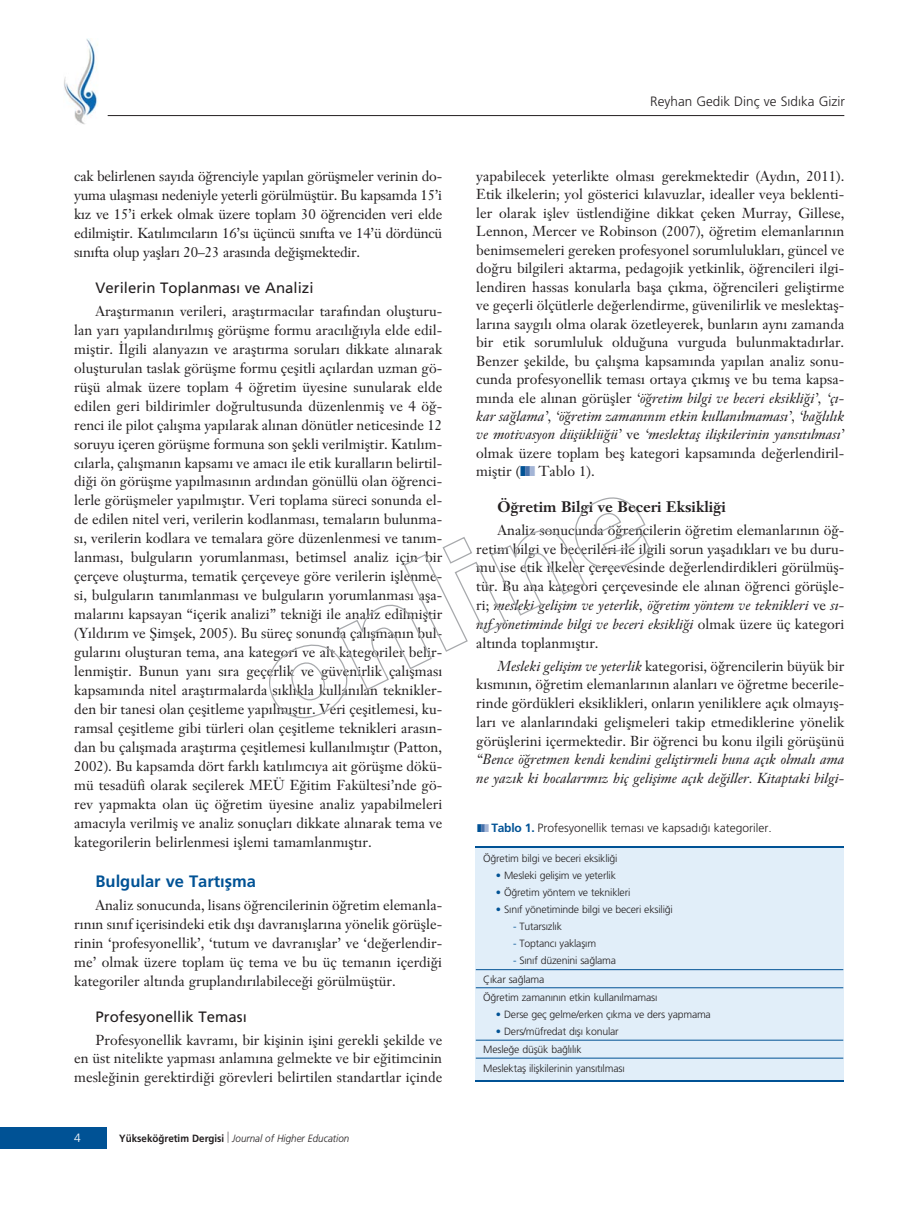
<style>
.page{position:relative;width:919px;height:1217px;background:#fff}
.page>*{position:absolute;margin:0;border:0;box-sizing:border-box;transform-origin:0 0}
.t1{font:700 16.5px "Frutiger";color:#005295}
.t2{font:15px "Frutiger";color:#231f20}
.t3{font:700 15px "Janson Text";color:#231f20}
.t4{font:14.25px/18.9px "Janson Text";color:#231f20;text-align:justify}
.t5{font:italic 14.25px/18.8px "Janson Text";color:#231f20}
.t6{font:300 13.5px "Frutiger";color:#231f20}
.t7{font:300 12px "Frutiger";color:#231f20}
.t8{font:300 12px "Frutiger";color:#fff}
.t9{font:300 10.5px/18.3px "Frutiger";letter-spacing:-.015em;color:#231f20}
.t10{font:italic 300 10.5px "Frutiger";color:#231f20;scale:.94 1}
.s1{font-weight:700;font-style:normal}
.s2{font-style:italic}
.s3{color:#005295}
.s4{color:#4973ac}
.s5{color:#a4b5d6}
.s6{font-weight:700;color:#005295}
</style>
<div class="page">
<svg style="left:269px;top:497px;width:382px;height:222px"></svg>
<div style="left:0;top:1127px;width:106px;height:21px;background:#005295"></div>
<img style="left:64px;top:38px;width:34px;height:87px">
<hr style="left:108px;top:115px;width:736px;height:1px;background:#231f20">
<div style="left:97px;top:107px;width:10px;height:9px;background:#fff"></div>
<div style="left:476px;top:846px;width:368px;height:235px;background:#e1eef9"></div>
<hr style="left:476px;top:1080px;width:368px;height:1px;background:#005295">
<hr style="left:476px;top:845px;width:368px;height:2px;background:#005295">
<hr style="left:476px;top:969px;width:367px;height:1px;background:#005295">
<hr style="left:476px;top:987px;width:367px;height:1px;background:#005295">
<hr style="left:476px;top:1039px;width:367px;height:1px;background:#005295">
<hr style="left:476px;top:1057px;width:367px;height:1px;background:#005295">
<p class="t4" style="left:74px;top:168px;width:369px">cak belirlenen say›da ö¤renciyle yap›lan görüflmeler verinin do&shy;yuma ulaflmas› nedeniyle yeterli görülmüfltür. Bu kapsamda 15’i k›z ve 15’i erkek olmak üzere toplam 30 ö¤renciden veri elde edilmifltir. Kat›l›mc›lar›n 16’s› üçüncü s›n›fta ve 14’ü dördüncü s›n›fta olup yafllar› 20–23 aras›nda de¤iflmektedir.</p>
<p class="t2" style="left:95px;top:281px;width:219px">Verilerin Toplanmas› ve Analizi</p>
<p class="t4" style="left:74px;top:303px;width:369px;text-indent:21px">Araflt›rman›n verileri, araflt›rmac›lar taraf›ndan oluflturu&shy;lan yar› yap›land›r›lm›fl görüflme formu arac›l›¤›yla elde edil&shy;mifltir. ‹lgili alanyaz›n ve araflt›rma sorular› dikkate al›narak oluflturulan taslak görüflme formu çeflitli aç›lardan uzman gö&shy;rüflü almak üzere toplam 4 ö¤retim üyesine sunularak elde edilen geri bildirimler do¤rultusunda düzenlenmifl ve 4 ö¤- renci ile pilot çal›flma yap›larak al›nan dönütler neticesinde 12 soruyu içeren görüflme formuna son flekli verilmifltir. Kat›l›m&shy;c›larla, çal›flman›n kapsam› ve amac› ile etik kurallar›n belirtil&shy;di¤i ön görüflme yap›lmas›n›n ard›ndan gönüllü olan ö¤renci&shy;lerle görüflmeler yap›lm›flt›r. Veri toplama süreci sonunda el&shy;de edilen nitel veri, verilerin kodlanmas›, temalar›n bulunma&shy;s›, verilerin kodlara ve temalara göre düzenlenmesi ve tan›m&shy;lanmas›, bulgular›n yorumlanmas›, betimsel analiz için bir çerçeve oluflturma, tematik çerçeveye göre verilerin ifllenme&shy;si, bulgular›n tan›mlanmas› ve bulgular›n yorumlanmas› afla&shy;malar›n› kapsayan “içerik analizi” tekni¤i ile analiz edilmifltir (Y›ld›r›m ve fiimflek, 2005). Bu süreç sonunda çal›flman›n bul&shy;gular›n› oluflturan tema, ana kategori ve alt kategoriler belir&shy;lenmifltir. Bunun yan› s›ra geçerlik ve güvenirlik çal›flmas› kapsam›nda nitel araflt›rmalarda s›kl›kla kullan›lan teknikler&shy;den bir tanesi olan çeflitleme yap›lm›flt›r. Veri çeflitlemesi, ku&shy;ramsal çeflitleme gibi türleri olan çeflitleme teknikleri aras›n&shy;dan bu çal›flmada araflt›rma çeflitlemesi kullan›lm›flt›r (Patton, 2002). Bu kapsamda dört farkl› kat›l›mc›ya ait görüflme dökü&shy;mü tesadüfi olarak seçilerek MEÜ E¤itim Fakültesi’nde gö&shy;rev yapmakta olan üç ö¤retim üyesine analiz yapabilmeleri amac›yla verilmifl ve analiz sonuçlar› dikkate al›narak tema ve kategorilerin belirlenmesi ifllemi tamamlanm›flt›r.</p>
<p class="t1" style="left:95px;top:874px;width:162px">Bulgular ve Tart›flma</p>
<p class="t4" style="left:74px;top:896px;width:369px;text-indent:21px">Analiz sonucunda, lisans ö¤rencilerinin ö¤retim elemanla&shy;r›n›n s›n›f içerisindeki etik d›fl› davran›fllar›na yönelik görüflle&shy;rinin ‘profesyonellik’, ‘tutum ve davran›fllar’ ve ‘de¤erlendir&shy;me’ olmak üzere toplam üç tema ve bu üç teman›n içerdi¤i kategoriler alt›nda grupland›r›labilece¤i görülmüfltür.</p>
<p class="t2" style="left:95px;top:1010px;width:153px">Profesyonellik Temas›</p>
<p class="t4" style="left:74px;top:1031px;width:369px;text-indent:21px">Profesyonellik kavram›, bir kiflinin iflini gerekli flekilde ve en üst nitelikte yapmas› anlam›na gelmekte ve bir e¤itimcinin mesle¤inin gerektirdi¤i görevleri belirtilen standartlar içinde</p>
<p class="t8" style="left:74px;top:1132px;width:8px">4</p>
<p class="t10" style="left:119px;top:1133px;width:246px"><span class="s1">Yüksekö¤retim Dergisi</span> Journal of Higher Education</p>
<p class="t6" style="left:650px;top:96px;width:196px">Reyhan Gedik Dinç ve S›d›ka Gizir</p>
<p class="t4" style="left:476px;top:168px;width:369px;line-height:18.5px">yapabilecek yeterlikte olmas› gerekmektedir (Ayd›n, 2011).<br>Etik ilkelerin; yol gösterici k›lavuzlar, idealler veya beklenti&shy;ler olarak ifllev üstlendi¤ine dikkat çeken Murray, Gillese, Lennon, Mercer ve Robinson (2007), ö¤retim elemanlar›n›n benimsemeleri gereken profesyonel sorumluluklar›, güncel ve do¤ru bilgileri aktarma, pedagojik yetkinlik, ö¤rencileri ilgi&shy;lendiren hassas konularla bafla ç›kma, ö¤rencileri gelifltirme ve geçerli ölçütlerle de¤erlendirme, güvenilirlik ve meslektafl&shy;lar›na sayg›l› olma olarak özetleyerek, bunlar›n ayn› zamanda bir etik sorumluluk oldu¤una vurguda bulunmaktad›rlar.<br>Benzer flekilde, bu çal›flma kapsam›nda yap›lan analiz sonu&shy;cunda profesyonellik temas› ortaya ç›km›fl ve bu tema kapsa&shy;m›nda ele al›nan görüfller <span class="s2">‘ö¤retim bilgi ve beceri eksikli¤i’, ‘ç›- kar sa¤lama’, ‘ö¤retim zaman›n›n etkin kullan›lmamas›’, ‘ba¤l›l›k ve motivasyon düflüklü¤ü’</span> ve <span class="s2">‘meslektafl iliflkilerinin yans›t›lmas›’ </span>olmak üzere toplam befl kategori kapsam›nda de¤erlendiril&shy;mifltir (<span class="s3">❚</span><span class="s4">❚</span><span class="s5">❚</span> Tablo 1).</p>
<p class="t3" style="left:497px;top:500px;width:230px">Ö¤retim Bilgi ve Beceri Eksikli¤i</p>
<p class="t4" style="left:476px;top:522px;width:369px;text-indent:21px">Analiz sonucunda ö¤rencilerin ö¤retim elemanlar›n›n ö¤- retim bilgi ve becerileri ile ilgili sorun yaflad›klar› ve bu duru&shy;mu ise etik ilkeler çerçevesinde de¤erlendirdikleri görülmüfl&shy;tür. Bu ana kategori çerçevesinde ele al›nan ö¤renci görüflle&shy;ri; <span class="s2">mesleki geliflim ve yeterlik, ö¤retim yöntem ve teknikleri</span> ve <span class="s2">s›- n›f yönetiminde bilgi ve beceri eksikli¤i</span> olmak üzere üç kategori alt›nda toplanm›flt›r.</p>
<p class="t4" style="left:476px;top:657px;width:369px;text-indent:21px"><span class="s2">Mesleki geliflim ve yeterlik</span> kategorisi, ö¤rencilerin büyük bir k›sm›n›n, ö¤retim elemanlar›n›n alanlar› ve ö¤retme becerile&shy;rinde gördükleri eksiklikleri, onlar›n yeniliklere aç›k olmay›fl&shy;lar› ve alanlar›ndaki geliflmeleri takip etmediklerine yönelik görüfllerini içermektedir. Bir ö¤renci bu konu ilgili görüflünü</p>
<p class="t5" style="left:476px;top:751px;width:369px">“Bence ö¤retmen kendi kendini gelifltirmeli buna aç›k olmal› ama ne yaz›k ki hocalar›m›z hiç geliflime aç›k de¤iller. Kitaptaki bilgi-</p>
<p class="t7" style="left:477px;top:823px;width:296px"><span class="s3">❚</span><span class="s4">❚</span><span class="s5">❚</span> <span class="s6">Tablo 1.</span> Profesyonellik temas› ve kapsad›¤› kategoriler.</p>
<p class="t9" style="left:483px;top:850px;width:136px">Ö¤retim bilgi ve beceri eksikli¤i</p>
<p class="t9" style="left:496px;top:867px;width:121px"><span class="s3">•</span> Mesleki geliflim ve yeterlik</p>
<p class="t9" style="left:496px;top:884px;width:136px"><span class="s3">•</span> Ö¤retim yöntem ve teknikleri</p>
<p class="t9" style="left:496px;top:901px;width:178px"><span class="s3">•</span> S›n›f yönetiminde bilgi ve beceri eksili¤i</p>
<p class="t9" style="left:513px;top:918px;width:50px"><span class="s3">-</span> Tutars›zl›k</p>
<p class="t9" style="left:513px;top:935px;width:85px"><span class="s3">-</span> Toptanc› yaklafl›m</p>
<p class="t9" style="left:483px;top:952px;width:176px;text-indent:30px"><span class="s3">-</span> S›n›f düzenini sa¤lama<br>Ç›kar sa¤lama<br>Ö¤retim zaman›n›n etkin kullan›lmamas›</p>
<p class="t9" style="left:496px;top:1005px;width:216px"><span class="s3">•</span> Derse geç gelme/erken ç›kma ve ders yapmama</p>
<p class="t9" style="left:483px;top:1022px;width:143px;text-indent:13px"><span class="s3">•</span> Ders/müfredat d›fl› konular<br>Mesle¤e düflük ba¤l›l›k<br>Meslektafl iliflkilerinin yans›t›lmas›</p>
</div>
